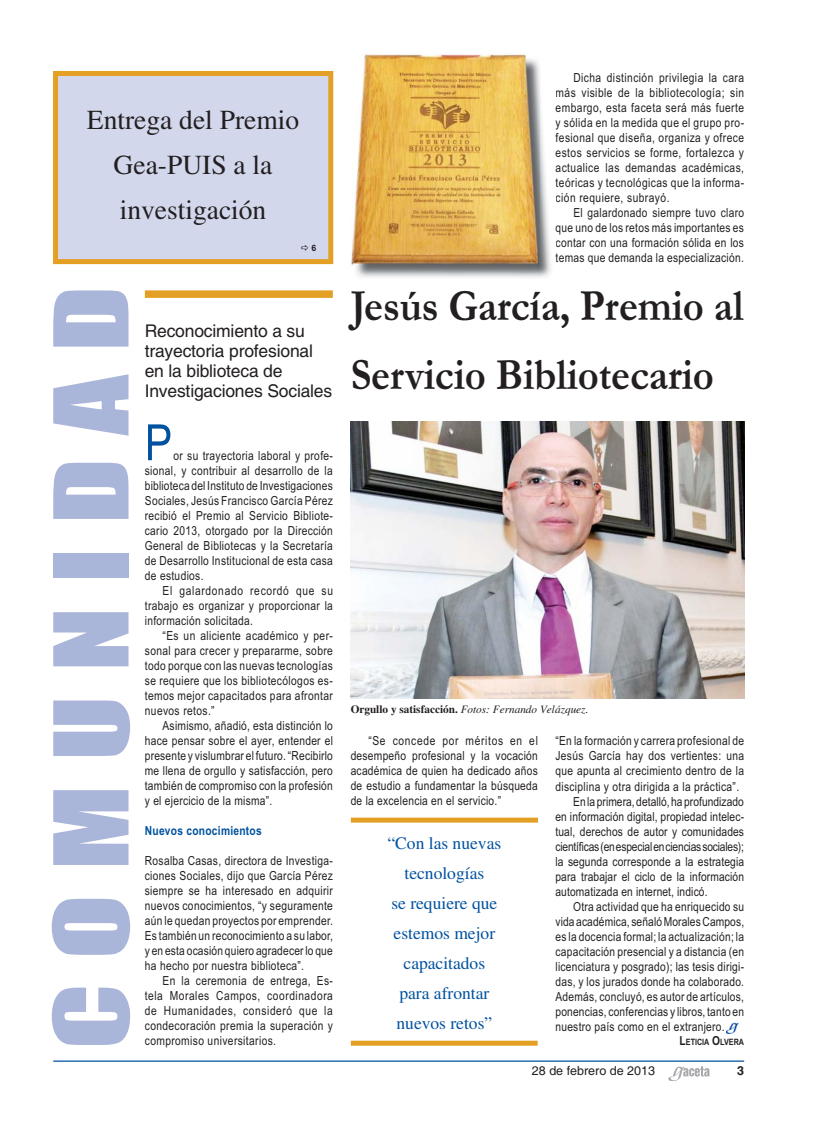
<style>
.page{position:relative;width:815px;height:1134px;background:#fff}
.page>*{position:absolute;margin:0;border:0;box-sizing:border-box;transform-origin:0 0}
.t1{font:95.12px "Impact";letter-spacing:.21em;color:#aab5da;scale:1.24 1}
.t2{font:50px "Arial Narrow";color:#00529f}
.t3{font:700 45px/68.8px "Garamond";letter-spacing:-.005em;color:#231f20;scale:.9 1}
.t4{font:27.5px/45px "Times";color:#231f20;text-align:center}
.t5{font:17.5px/30px "Times";color:#00529f;text-align:center}
.t6{font:17.5px/20px "Helvetica";letter-spacing:-.01em;color:#231f20}
.t7{font:12.5px/15px "Arial Narrow";letter-spacing:.02em;color:#231f20;text-align:justify}
.t8{font:12.5px "Arial Narrow";letter-spacing:-.015em;color:#231f20}
.t9{font:700 12.5px "Arial Narrow";letter-spacing:.02em;color:#00529f}
.t10{font:12.5px "Helvetica";color:#231f20}
.t11{font:700 12.5px "Helvetica";color:#231f20}
.t12{font:italic 11.25px "Times";color:#231f20}
.t13{font:700 8.75px "Arial Narrow";color:#231f20}
.t14{font:700 8.75px "Arial";color:#231f20}
.s1{font-weight:700;font-style:normal}
.s2{font-size:12.5px}
</style>
<div class="page">
<hr style="left:53px;top:1060px;width:691px;height:2px;background:#00529f">
<img style="left:669px;top:1066px;width:40px;height:15px">
<div style="left:145px;top:290px;width:188px;height:8px;background:#e4a025"></div>
<svg style="left:726px;top:1022px;width:13px;height:11px"></svg>
<div style="left:351px;top:818px;width:187px;height:5px;background:#e4a025"></div>
<div style="left:351px;top:1041px;width:187px;height:5px;background:#e4a025"></div>
<img style="left:351px;top:421px;width:393px;height:278px">
<img style="left:356px;top:98px;width:195px;height:180px">
<img style="left:351px;top:54px;width:175px;height:211px">
<img style="left:353px;top:56px;width:187px;height:211px">
<div style="left:56px;top:73px;width:275px;height:189px;background:#d2d7ec"></div>
<div style="left:53px;top:71px;width:280px;height:193px;border:5px solid #e4a025"></div>
<h3 class="t4" style="left:87px;top:99px;width:214px">Entrega del Premio<br>Gea-PUIS a la investigación</h3>
<p class="t14" style="left:311px;top:245px;width:6px">6</p>
<h1 class="t1" style="left:61px;top:1049px;width:617px;rotate:-90deg">COMUNIDAD</h1>
<h3 class="t6" style="left:145px;top:322px;width:189px">Reconocimiento a su trayectoria profesional en la biblioteca de<br>Investigaciones Sociales</h3>
<h2 class="t2" style="left:145px;top:424px;width:29px">P</h2>
<p class="t7" style="left:145px;top:449px;width:190px;text-indent:29px">or su trayectoria laboral y profe&shy;sional, y contribuir al desarrollo de la biblioteca del Instituto de Investigaciones Sociales, Jesús Francisco García Pérez recibió el Premio al Servicio Bibliote&shy;cario 2013, otorgado por la Dirección General de Bibliotecas y la Secretaría de Desarrollo Institucional de esta casa de estudios.</p>
<p class="t7" style="left:145px;top:584px;width:190px;text-indent:18px">El galardonado recordó que su trabajo es organizar y proporcionar la información solicitada.</p>
<p class="t7" style="left:145px;top:629px;width:190px;text-indent:18px">“Es un aliciente académico y per&shy;sonal para crecer y prepararme, sobre todo porque con las nuevas tecnologías se requiere que los bibliotecólogos es&shy;temos mejor capacitados para afrontar nuevos retos.”</p>
<p class="t7" style="left:145px;top:719px;width:190px;text-indent:18px">Asimismo, añadió, esta distinción lo hace pensar sobre el ayer, entender el presente y vislumbrar el futuro. “Recibirlo me llena de orgullo y satisfacción, pero también de compromiso con la profesión y el ejercicio de la misma”.</p>
<p class="t9" style="left:145px;top:826px;width:118px">Nuevos conocimientos</p>
<p class="t7" style="left:145px;top:854px;width:190px">Rosalba Casas, directora de Investiga&shy;ciones Sociales, dijo que García Pérez siempre se ha interesado en adquirir nuevos conocimientos, “y seguramente aún le quedan proyectos por emprender.<br>Es también un reconocimiento a su labor, y en esta ocasión quiero agradecer lo que ha hecho por nuestra biblioteca”.</p>
<p class="t7" style="left:145px;top:974px;width:190px;text-indent:18px">En la ceremonia de entrega, Es&shy;tela Morales Campos, coordinadora de Humanidades, consideró que la condecoración premia la superación y compromiso universitarios.</p>
<p class="t7" style="left:556px;top:72px;width:190px;text-indent:18px">Dicha distinción privilegia la cara más visible de la bibliotecología; sin embargo, esta faceta será más fuerte y sólida en la medida que el grupo pro&shy;fesional que diseña, organiza y ofrece estos servicios se forme, fortalezca y actualice las demandas académicas, teóricas y tecnológicas que la informa&shy;ción requiere, subrayó.</p>
<p class="t7" style="left:556px;top:207px;width:190px;text-indent:18px">El galardonado siempre tuvo claro que uno de los retos más importantes es contar con una formación sólida en los temas que demanda la especialización.</p>
<h3 class="t3" style="left:351px;top:275px;width:438px">Jesús García, Premio al<br>Servicio Bibliotecario</h3>
<p class="t12" style="left:351px;top:705px;width:239px"><span class="s1">Orgullo y satisfacción.</span> Fotos: Fernando Velázquez.</p>
<p class="t7" style="left:351px;top:735px;width:189px;text-indent:18px">“Se concede por méritos en el desempeño profesional y la vocación académica de quien ha dedicado años de estudio a fundamentar la búsqueda de la excelencia en el servicio.”</p>
<h3 class="t5" style="left:387px;top:830px;width:115px">“Con las nuevas tecnologías<br>se requiere que estemos mejor capacitados para afrontar nuevos retos”</h3>
<p class="t7" style="left:555px;top:735px;width:190px">“En la formación y carrera profesional de</p>
<p class="t7" style="left:555px;top:750px;width:190px">Jesús García hay dos vertientes: una</p>
<p class="t7" style="left:555px;top:765px;width:190px">que apunta al crecimiento dentro de la</p>
<p class="t7" style="left:555px;top:780px;width:185px">disciplina y otra dirigida a la práctica”.</p>
<p class="t7" style="left:573px;top:795px;width:172px">En la primera, detalló, ha profundizado</p>
<p class="t7" style="left:555px;top:810px;width:190px">en información digital, propiedad intelec-</p>
<p class="t7" style="left:555px;top:825px;width:190px">tual, derechos de autor y comunidades</p>
<p class="t8" style="left:555px;top:841px;width:190px">científicas (en especial en ciencias sociales);</p>
<p class="t7" style="left:555px;top:855px;width:190px">la segunda corresponde a la estrategia</p>
<p class="t7" style="left:555px;top:870px;width:190px">para trabajar el ciclo de la información</p>
<p class="t7" style="left:555px;top:885px;width:154px">automatizada en internet, indicó.</p>
<p class="t7" style="left:573px;top:900px;width:172px">Otra actividad que ha enriquecido su</p>
<p class="t7" style="left:555px;top:915px;width:190px">vida académica, señaló Morales Campos,</p>
<p class="t7" style="left:555px;top:930px;width:190px">es la docencia formal; la actualización; la</p>
<p class="t7" style="left:555px;top:945px;width:190px">capacitación presencial y a distancia (en</p>
<p class="t7" style="left:555px;top:960px;width:190px">licenciatura y posgrado); las tesis dirigi-</p>
<p class="t7" style="left:555px;top:975px;width:190px">das, y los jurados donde ha colaborado.</p>
<p class="t7" style="left:555px;top:990px;width:190px">Además, concluyó, es autor de artículos,</p>
<p class="t7" style="left:555px;top:1005px;width:190px">ponencias, conferencias y libros, tanto en</p>
<p class="t7" style="left:555px;top:1020px;width:171px">nuestro país como en el extranjero.</p>
<p class="t13" style="left:680px;top:1037px;width:66px"><span class="s2">L</span>ETICIA <span class="s2">O</span>LVERA</p>
<p class="t10" style="left:532px;top:1066px;width:124px">28 de febrero de 2013</p>
<p class="t11" style="left:737px;top:1066px;width:8px">3</p>
</div>
